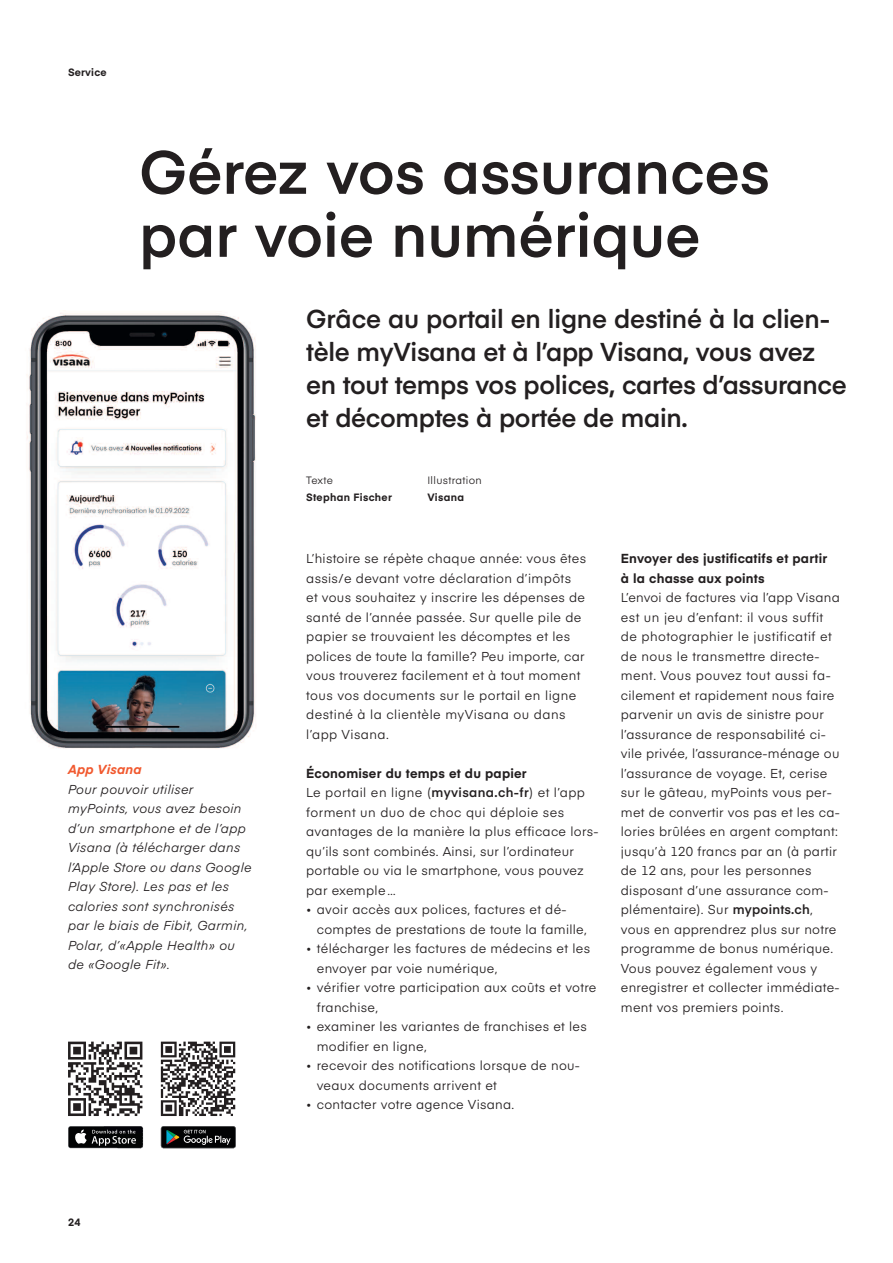
<style>
.page{position:relative;width:893px;height:1263px;background:#fff}
.page>*{position:absolute;margin:0;border:0;box-sizing:border-box;transform-origin:0 0}
.t1{font:600 60px/63px "Eina 03";color:#231f20}
.t2{font:600 25.5px/33px "Eina 03";letter-spacing:-.01em;color:#231f20}
.t3{font:700 12.9px/19.5px "Eina 03";letter-spacing:.015em;color:#231f20}
.t4{font:italic 700 12.9px "Eina 03";letter-spacing:.015em;color:#f1592f}
.t5{font:12.75px/19.5px "Eina 03";letter-spacing:.025em;color:#231f20}
.t6{font:italic 12.75px/19.5px "Eina 03";letter-spacing:.025em;color:#231f20}
.t7{font:700 10.5px "Eina 03";letter-spacing:.03em;color:#231f20}
.t8{font:10.5px "Eina 03";letter-spacing:.03em;color:#231f20}
.s1{font-weight:600;font-size:12.9px}
.s2{font-size:10.5px}
</style>
<div class="page">
<img style="left:27px;top:313px;width:229px;height:436px">
<svg style="left:68px;top:1041px;width:74px;height:75px"></svg>
<svg style="left:161px;top:1041px;width:74px;height:75px"></svg>
<svg style="left:161px;top:1126px;width:75px;height:22px;background:#242a29"></svg>
<svg style="left:68px;top:1126px;width:75px;height:22px"></svg>
<div style="left:69px;top:1126px;width:74px;height:22px;background:#020304;border-radius:2px"></div>
<img style="left:103px;top:1126px;width:39px;height:1px">
<svg style="left:74px;top:1127px;width:69px;height:21px"></svg>
<p class="t7" style="left:68px;top:69px;width:40px">Service</p>
<h1 class="t1" style="left:139px;top:147px;width:632px">Gérez vos assurances par voie numérique</h1>
<h2 class="t2" style="left:306px;top:305px;width:542px">Grâce au portail en ligne destiné à la clien&shy;tèle myVisana et à l’app Visana, vous avez en tout temps vos polices, cartes d’assurance et décomptes à portée de main.</h2>
<p class="t8" style="left:306px;top:477px;width:28px">Texte</p>
<p class="t7" style="left:306px;top:493px;width:87px">Stephan Fischer</p>
<p class="t8" style="left:427px;top:477px;width:56px">Illustration</p>
<p class="t7" style="left:427px;top:493px;width:38px">Visana</p>
<p class="t4" style="left:68px;top:765px;width:75px">App Visana</p>
<p class="t6" style="left:68px;top:781px;width:185px">Pour pouvoir utiliser myPoints, vous avez besoin d’un smartphone et de l’app<br>Visana (à télécharger dans l’Apple Store ou dans Google<br>Play Store). Les pas et les calories sont synchronisés par le biais de Fibit, Garmin,<br>Polar, d’«Apple Health» ou de «Google Fit».</p>
<p class="t7" style="left:68px;top:1219px;width:14px">24</p>
<p class="t5" style="left:306px;top:550px;width:281px">L’histoire se répète chaque année: vous êtes assis/e devant votre déclaration d’impôts<br>et vous souhaitez y inscrire les dépenses de santé de l’année passée. Sur quelle pile de papier se trouvaient les décomptes et les polices de toute la famille? Peu importe, car vous trouverez facilement et à tout moment tous vos documents sur le portail en ligne destiné à la clientèle myVisana ou dans l’app Visana.</p>
<p class="t3" style="left:306px;top:765px;width:222px">Économiser du temps et du papier</p>
<p class="t5" style="left:306px;top:784px;width:294px">Le portail en ligne (<span class="s1">myvisana.ch-fr</span>) et l’app forment un duo de choc qui déploie ses avantages de la manière la plus efficace lors&shy;qu’ils sont combinés. Ainsi, sur l’ordinateur portable ou via le smartphone, vous pouvez par exemple…</p>
<p class="t5" style="left:317px;top:901px;width:272px;text-indent:-11px"><span class="s2">•</span> avoir accès aux polices, factures et dé&shy;comptes de prestations de toute la famille,</p>
<p class="t5" style="left:317px;top:940px;width:275px;text-indent:-11px"><span class="s2">•</span> télécharger les factures de médecins et les envoyer par voie numérique,</p>
<p class="t5" style="left:317px;top:979px;width:281px;text-indent:-11px"><span class="s2">•</span> vérifier votre participation aux coûts et votre franchise,</p>
<p class="t5" style="left:317px;top:1018px;width:272px;text-indent:-11px"><span class="s2">•</span> examiner les variantes de franchises et les modifier en ligne,</p>
<p class="t5" style="left:317px;top:1057px;width:265px;text-indent:-11px"><span class="s2">•</span> recevoir des notifications lorsque de nou&shy;veaux documents arrivent et</p>
<p class="t5" style="left:306px;top:1096px;width:210px"><span class="s2">•</span> contacter votre agence Visana.</p>
<p class="t3" style="left:621px;top:550px;width:208px">Envoyer des justificatifs et partir à la chasse aux points</p>
<p class="t5" style="left:621px;top:589px;width:221px">L’envoi de factures via l’app Visana est un jeu d’enfant: il vous suffit de photographier le justificatif et de nous le transmettre directe&shy;ment. Vous pouvez tout aussi fa&shy;cilement et rapidement nous faire parvenir un avis de sinistre pour l’assurance de responsabilité ci&shy;vile privée, l’assurance-ménage ou l’assurance de voyage. Et, cerise sur le gâteau, myPoints vous per&shy;met de convertir vos pas et les ca&shy;lories brûlées en argent comptant: jusqu’à 120 francs par an (à partir de 12 ans, pour les personnes disposant d’une assurance com&shy;plémentaire). Sur <span class="s1">mypoints.ch</span>, vous en apprendrez plus sur notre programme de bonus numérique.<br>Vous pouvez également vous y enregistrer et collecter immédiate&shy;ment vos premiers points.</p>
</div>
